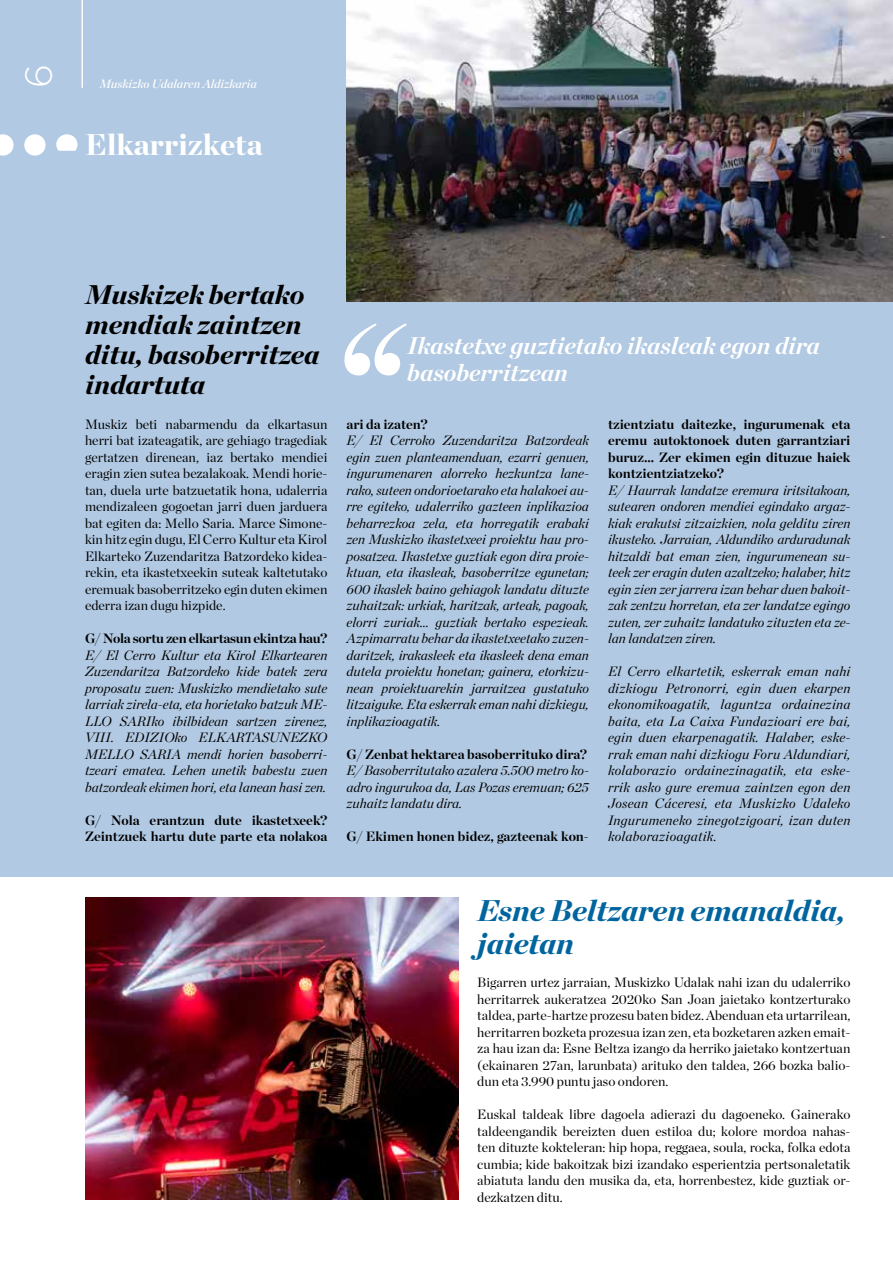
<style>
.page{position:relative;width:893px;height:1263px;background:#fff}
.page>*{position:absolute;margin:0;border:0;box-sizing:border-box;transform-origin:0 0}
.t1{font:300 37.5px "Gotham";color:#fff}
.t2{font:italic 900 30px/33px "Chronicle Display";color:#00649e}
.t3{font:900 30px "Chronicle Display";color:#fff}
.t4{font:italic 900 27px/30px "Chronicle Display";color:#000}
.t5{font:italic 700 24px/27px "Chronicle Display";color:#fff}
.t6{font:italic 13.5px/16.5px "Chronicle Display";color:#000;text-align:justify}
.t7{font:13.5px/16.5px "Chronicle Display";color:#000;text-align:justify}
.t8{font:700 13.5px/16.5px "Chronicle Display";color:#000}
.t9{font:700 13.5px "Chronicle Display";letter-spacing:-.02em;color:#000}
.t10{font:italic 12px "Chronicle Display Semi";color:#fff}
</style>
<div class="page">
<div style="left:0;top:0;width:893px;height:877px;background:#b1c9e2"></div>
<hr style="left:82px;top:0;width:1px;height:88px;background:#fff">
<svg style="left:56px;top:134px;width:22px;height:17px"></svg>
<div style="left:24px;top:134px;width:22px;height:22px;background:#fff;border-radius:50%"></div>
<svg style="left:0;top:134px;width:14px;height:22px"></svg>
<svg style="left:344px;top:323px;width:63px;height:52px"></svg>
<img style="left:347px;top:0;width:546px;height:301px">
<img style="left:85px;top:897px;width:373px;height:302px">
<h1 class="t1" style="left:15px;top:88px;width:26px;rotate:-90deg">6</h1>
<p class="t10" style="left:99px;top:74px;width:159px">Muskizko Udalaren Aldizkaria</p>
<h2 class="t3" style="left:85px;top:120px;width:179px">Elkarrizketa</h2>
<h3 class="t4" style="left:85px;top:277px;width:236px">Muskizek bertako mendiak zaintzen ditu, basoberritzea indartuta</h3>
<p class="t7" style="left:85px;top:415px;width:244px">Muskiz beti nabarmendu da elkartasun herri bat izateagatik, are gehiago tragediak gertatzen direnean, iaz bertako mendiei eragin zien sutea bezalakoak. Mendi horie&shy;tan, duela urte batzuetatik hona, udalerria mendizaleen gogoetan jarri duen jarduera bat egiten da: Mello Saria. Marce Simone&shy;kin hitz egin dugu, El Cerro Kultur eta Kirol Elkarteko Zuzendaritza Batzordeko kidea&shy;rekin, eta ikastetxeekin suteak kaltetutako eremuak basoberritzeko egin duten ekimen ederra izan dugu hizpide.</p>
<p class="t9" style="left:85px;top:628px;width:244px">G/ Nola sortu zen elkartasun ekintza hau?</p>
<p class="t6" style="left:85px;top:646px;width:244px">E/ El Cerro Kultur eta Kirol Elkartearen Zuzendaritza Batzordeko kide batek zera proposatu zuen: Muskizko mendietako sute larriak zirela-eta, eta horietako batzuk ME-LLO SARIko ibilbidean sartzen zirenez, VIII. EDIZIOko ELKARTASUNEZKO MELLO SARIA mendi horien basoberri&shy;tzeari ematea. Lehen unetik babestu zuen batzordeak ekimen hori, eta lanean hasi zen.</p>
<p class="t8" style="left:85px;top:811px;width:244px">G/ Nola erantzun dute ikastetxeek?<br>Zeintzuek hartu dute parte eta nolakoa</p>
<h3 class="t5" style="left:407px;top:330px;width:414px">Ikastetxe guztietako ikasleak egon dira basoberritzean</h3>
<p class="t8" style="left:347px;top:415px;width:83px">ari da izaten?</p>
<p class="t6" style="left:347px;top:431px;width:244px">E/ El Cerroko Zuzendaritza Batzordeak egin zuen planteamenduan, ezarri genuen, ingurumenaren alorreko hezkuntza lane&shy;rako, suteen ondorioetarako eta halakoei au&shy;rre egiteko, udalerriko gazteen inplikazioa beharrezkoa zela, eta horregatik erabaki zen Muskizko ikastetxeei proiektu hau pro&shy;posatzea. Ikastetxe guztiak egon dira proie&shy;ktuan, eta ikasleak, basoberritze egunetan; 600 ikaslek baino gehiagok landatu dituzte zuhaitzak: urkiak, haritzak, arteak, pagoak, elorri zuriak… guztiak bertako espezieak.<br>Azpimarratu behar da ikastetxeetako zuzen&shy;daritzek, irakasleek eta ikasleek dena eman dutela proiektu honetan; gainera, etorkizu&shy;nean proiektuarekin jarraitzea gustatuko litzaiguke. Eta eskerrak eman nahi dizkiegu, inplikazioagatik.</p>
<p class="t8" style="left:347px;top:745px;width:242px">G/ Zenbat hektarea basoberrituko dira?</p>
<p class="t6" style="left:347px;top:761px;width:244px">E/ Basoberritutako azalera 5.500 metro ko&shy;adro ingurukoa da, Las Pozas eremuan; 625 zuhaitz landatu dira.</p>
<p class="t8" style="left:347px;top:827px;width:244px">G/ Ekimen honen bidez, gazteenak kon-</p>
<p class="t8" style="left:608px;top:415px;width:244px;text-align:justify">tzientziatu daitezke, ingurumenak eta eremu autoktonoek duten garrantziari buruz… Zer ekimen egin dituzue haiek kontzientziatzeko?</p>
<p class="t6" style="left:608px;top:481px;width:244px">E/ Haurrak landatze eremura iritsitakoan, sutearen ondoren mendiei egindako argaz&shy;kiak erakutsi zitzaizkien, nola gelditu ziren ikusteko. Jarraian, Aldundiko arduradunak hitzaldi bat eman zien, ingurumenean su&shy;teek zer eragin duten azaltzeko; halaber, hitz egin zien zer jarrera izan behar duen bakoit&shy;zak zentzu horretan, eta zer landatze egingo zuten, zer zuhaitz landatuko zituzten eta ze&shy;lan landatzen ziren.</p>
<p class="t6" style="left:608px;top:662px;width:244px">El Cerro elkartetik, eskerrak eman nahi dizkiogu Petronorri, egin duen ekarpen ekonomikoagatik, laguntza ordainezina baita, eta La Caixa Fundazioari ere bai, egin duen ekarpenagatik. Halaber, eske&shy;rrak eman nahi dizkiogu Foru Aldundiari, kolaborazio ordainezinagatik, eta eske&shy;rrik asko gure eremua zaintzen egon den Josean Cáceresi, eta Muskizko Udaleko Ingurumeneko zinegotzigoari, izan duten kolaborazioagatik.</p>
<h2 class="t2" style="left:477px;top:891px;width:369px">Esne Beltzaren emanaldia, jaietan</h2>
<p class="t7" style="left:477px;top:973px;width:375px">Bigarren urtez jarraian, Muskizko Udalak nahi izan du udalerriko herritarrek aukeratzea 2020ko San Joan jaietako kontzerturako taldea, parte-hartze prozesu baten bidez. Abenduan eta urtarrilean, herritarren bozketa prozesua izan zen, eta bozketaren azken emait&shy;za hau izan da: Esne Beltza izango da herriko jaietako kontzertuan (ekainaren 27an, larunbata) arituko den taldea, 266 bozka balio&shy;dun eta 3.990 puntu jaso ondoren.</p>
<p class="t7" style="left:477px;top:1105px;width:375px">Euskal taldeak libre dagoela adierazi du dagoeneko. Gainerako taldeengandik bereizten duen estiloa du; kolore mordoa nahas&shy;ten dituzte kokteleran: hip hopa, reggaea, soula, rocka, folka edota cumbia; kide bakoitzak bizi izandako esperientzia pertsonaletatik abiatuta landu den musika da, eta, horrenbestez, kide guztiak or&shy;dezkatzen ditu.</p>
</div>
